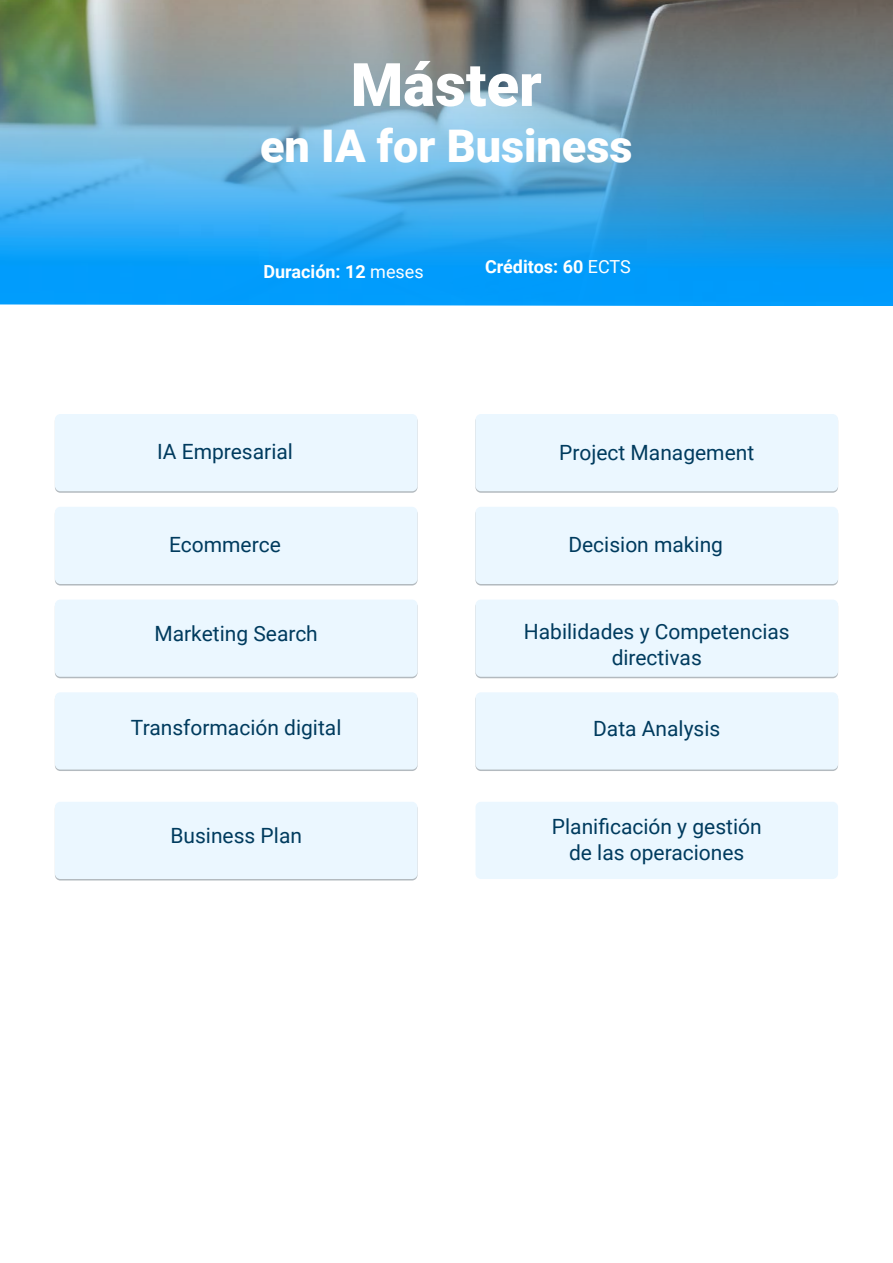
<style>
.page{position:relative;width:893px;height:1263px;background:#fff}
.page>*{position:absolute;margin:0;border:0;box-sizing:border-box;transform-origin:0 0}
.t1{font:900 60px "Roboto";color:#fff}
.t2{font:900 45px "Roboto";color:#fff}
.t3{font:21px/25.5px "Roboto";color:#003b5e;text-align:center}
.t4{font:700 18px "Roboto";color:#fff}
.s1{font-weight:400}
</style>
<div class="page">
<img style="left:0;top:0;width:893px;height:306px">
<div style="left:55px;top:415px;width:362px;height:78px;background:#c0c9ce;border-radius:5px"></div>
<div style="left:55px;top:414px;width:362px;height:77px;background:#ebf7ff;border-radius:5px"></div>
<div style="left:475px;top:415px;width:363px;height:78px;background:#c0c9ce;border-radius:5px"></div>
<div style="left:475px;top:414px;width:363px;height:77px;background:#ebf7ff;border-radius:5px"></div>
<div style="left:55px;top:507px;width:362px;height:77px;background:#ebf7ff;border-radius:5px"></div>
<div style="left:475px;top:507px;width:363px;height:77px;background:#ebf7ff;border-radius:5px"></div>
<div style="left:55px;top:599px;width:362px;height:78px;background:#ebf7ff;border-radius:5px"></div>
<div style="left:475px;top:599px;width:363px;height:78px;background:#ebf7ff;border-radius:5px"></div>
<div style="left:475px;top:802px;width:363px;height:77px;background:#ebf7ff;border-radius:5px"></div>
<div style="left:55px;top:694px;width:362px;height:77px;background:#d1dbe1;border-radius:5px"></div>
<div style="left:55px;top:692px;width:362px;height:77px;background:#ebf7ff;border-radius:5px"></div>
<div style="left:475px;top:694px;width:363px;height:77px;background:#d1dbe1;border-radius:5px"></div>
<div style="left:475px;top:692px;width:363px;height:77px;background:#ebf7ff;border-radius:5px"></div>
<div style="left:55px;top:802px;width:362px;height:77px;background:#ebf7ff;border-radius:5px"></div>
<h1 class="t1" style="left:351px;top:43px;width:193px">Máster</h1>
<h2 class="t2" style="left:260px;top:115px;width:374px">en IA for Business</h2>
<p class="t4" style="left:263px;top:259px;width:162px">Duración: 12 <span class="s1">meses</span></p>
<p class="t4" style="left:485px;top:254px;width:147px">Créditos: 60 <span class="s1">ECTS</span></p>
<p class="t3" style="left:157px;top:438px;width:137px">IA Empresarial</p>
<p class="t3" style="left:559px;top:439px;width:196px">Project Management</p>
<p class="t3" style="left:169px;top:531px;width:113px">Ecommerce</p>
<p class="t3" style="left:568px;top:531px;width:156px">Decision making</p>
<p class="t3" style="left:154px;top:620px;width:165px">Marketing Search</p>
<p class="t3" style="left:131px;top:714px;width:212px">Transformación digital</p>
<p class="t3" style="left:170px;top:822px;width:133px">Business Plan</p>
<p class="t3" style="left:524px;top:618px;width:267px">Habilidades y Competencias directivas</p>
<p class="t3" style="left:593px;top:715px;width:129px">Data Analysis</p>
<p class="t3" style="left:552px;top:813px;width:211px">Planificación y gestión de las operaciones</p>
</div>
